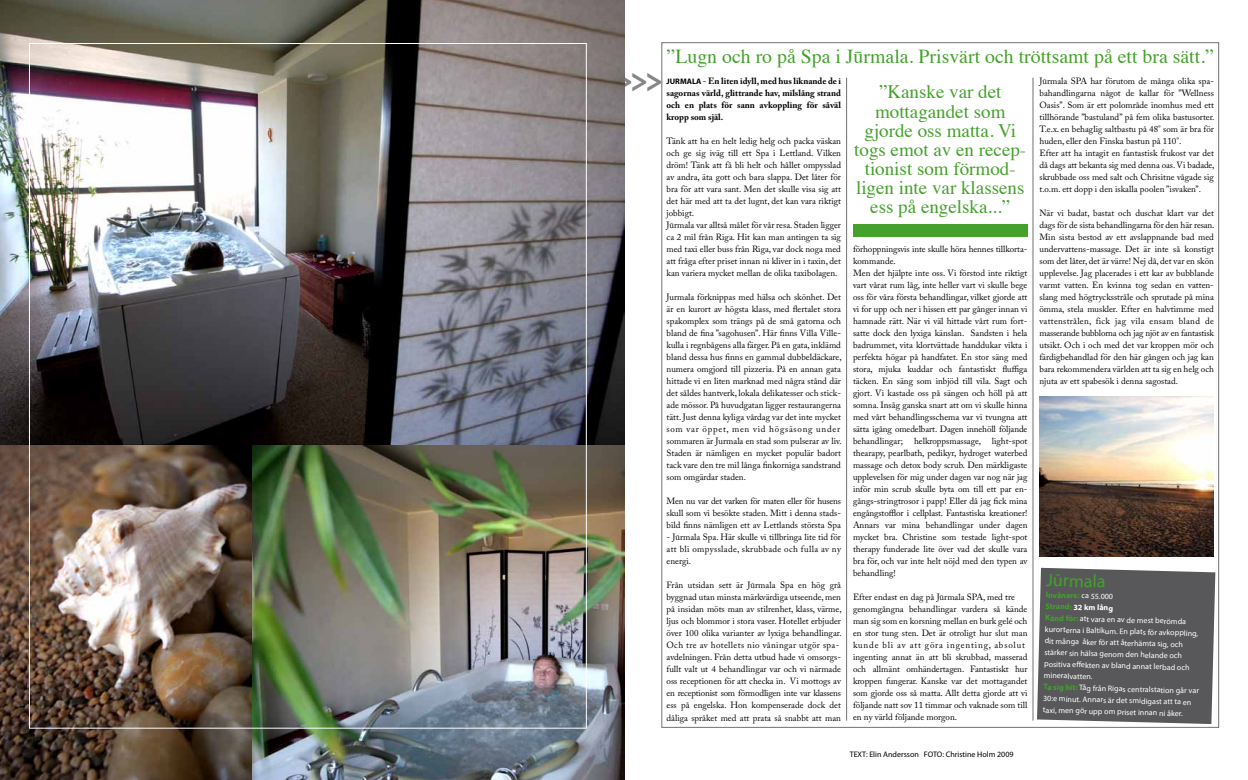
<style>
.page{position:relative;width:1248px;height:780px;background:#fff}
.page>*{position:absolute;margin:0;border:0;box-sizing:border-box;transform-origin:0 0}
.t1{font:700 45px "Adobe Caslon Pro";color:#878787}
.t2{font:19.8px "Times";color:#44a12b}
.t3{font:19px/19px "Times";color:#44a12b;text-align:center}
.t4{font:18px "Myriad Pro";color:#44a12b}
.t5{font:9px/12px "Adobe Caslon Pro";color:#000}
.t6{font:700 9px/12px "Adobe Caslon Pro";color:#000;text-align:justify}
.t7{font:8px/11.5px "Myriad Pro";color:#fff}
.t8{font:8px "Myriad Pro";color:#000}
.s1{font-family:"Myriad Pro";font-size:8px}
.s2{font-weight:400}
.s3{font-weight:700;color:#44a12b}
.s4{font-weight:700}
</style>
<div class="page">
<img style="left:0;top:0;width:624px;height:780px">
<div style="left:1037px;top:567px;width:178px;height:157px;background:#58585a"></div>
<hr style="left:846px;top:78px;width:1px;height:642px;background:#707172">
<hr style="left:1032px;top:78px;width:1px;height:642px;background:#707172">
<div style="left:853px;top:225px;width:174px;height:12px;background:#44a12b"></div>
<img style="left:1039px;top:396px;width:174px;height:160px">
<h2 class="t2" style="left:666px;top:38px;width:549px">”Lugn och ro på Spa i Jūrmala. Prisvärt och tröttsamt på ett bra sätt.”</h2>
<h1 class="t1" style="left:612px;top:51px;width:54px">&gt;&gt;&gt;</h1>
<p class="t6" style="left:666px;top:75px;width:176px"><span class="s1">JURMALA</span> <span class="s2">-</span> En liten idyll, med hus liknande de i sagornas värld, glittrande hav, milslång strand och en plats för sann avkoppling för såväl kropp som själ.</p>
<p class="t5" style="left:666px;top:135px;width:176px">Tänk att ha en helt ledig helg och packa väskan och ge sig iväg till ett Spa i Lettland. Vilken dröm! Tänk att få bli helt och hållet ompysslad av andra, äta gott och bara slappa. Det låter för bra för att vara sant. Men det skulle visa sig att det här med att ta det lugnt, det kan vara riktigt jobbigt.<br>Jūrmala var alltså målet för vår resa. Staden ligger ca 2 mil från Riga. Hit kan man antingen ta sig med taxi eller buss från Riga, var dock noga med att fråga efter priset innan ni kliver in i taxin, det kan variera mycket mellan de olika taxibolagen.</p>
<p class="t5" style="left:666px;top:291px;width:176px">Jurmala förknippas med hälsa och skönhet. Det är en kurort av högsta klass, med flertalet stora spakomplex som trängs på de små gatorna och bland de fina ”sagohusen”. Här finns Villa Ville&shy;kulla i regnbågens alla färger. På en gata, inklämd bland dessa hus finns en gammal dubbeldäckare, numera omgjord till pizzeria. På en annan gata hittade vi en liten marknad med några stånd där det såldes hantverk, lokala delikatesser och stick&shy;ade mössor. På huvudgatan ligger restaurangerna tätt. Just denna kyliga vårdag var det inte mycket som var öppet, men vid högsäsong under sommaren är Jurmala en stad som pulserar av liv.<br>Staden är nämligen en mycket populär badort tack vare den tre mil långa finkorniga sandstrand som omgärdar staden.</p>
<p class="t5" style="left:666px;top:495px;width:176px;text-align:justify">Men nu var det varken för maten eller för husens skull som vi besökte staden. Mitt i denna stads&shy;bild finns nämligen ett av Lettlands största Spa</p>
<p class="t5" style="left:666px;top:531px;width:176px;text-align:justify">- Jūrmala Spa. Här skulle vi tillbringa lite tid för att bli ompysslade, skrubbade och fulla av ny energi.</p>
<p class="t5" style="left:666px;top:579px;width:177px">Från utsidan sett är Jūrmala Spa en hög grå byggnad utan minsta märkvärdiga utseende, men på insidan möts man av stilrenhet, klass, värme, ljus och blommor i stora vaser. Hotellet erbjuder över 100 olika varianter av lyxiga behandlingar.<br>Och tre av hotellets nio våningar utgör spa&shy;avdelningen. Från detta utbud hade vi omsorgs&shy;fullt valt ut 4 behandlingar var och vi närmade oss receptionen för att checka in. Vi mottogs av en receptionist som förmodligen inte var klassens ess på engelska. Hon kompenserade dock det dåliga språket med att prata så snabbt att man</p>
<h3 class="t3" style="left:854px;top:81px;width:173px">”Kanske var det mottagandet som gjorde oss matta. Vi togs emot av en recep&shy;tionist som förmod&shy;ligen inte var klassens ess på engelska...”</h3>
<p class="t5" style="left:853px;top:243px;width:176px">förhoppningsvis inte skulle höra hennes tillkorta&shy;kommande.<br>Men det hjälpte inte oss. Vi förstod inte riktigt vart vårat rum låg, inte heller vart vi skulle bege oss för våra första behandlingar, vilket gjorde att vi for upp och ner i hissen ett par gånger innan vi hamnade rätt. När vi väl hittade vårt rum fort&shy;satte dock den lyxiga känslan. Sandsten i hela badrummet, vita klortvättade handdukar vikta i perfekta högar på handfatet. En stor säng med stora, mjuka kuddar och fantastiskt fluffiga täcken. En säng som inbjöd till vila. Sagt och gjort. Vi kastade oss på sängen och höll på att somna. Insåg ganska snart att om vi skulle hinna med vårt behandlingsschema var vi tvungna att sätta igång omedelbart. Dagen innehöll följande behandlingar; helkroppsmassage, light-spot thearapy, pearlbath, pedikyr, hydroget waterbed massage och detox body scrub. Den märkligaste upplevelsen för mig under dagen var nog när jag inför min scrub skulle byta om till ett par en&shy;gångs-stringtrosor i papp! Eller då jag fick mina engångstofflor i cellplast. Fantastiska kreationer!<br>Annars var mina behandlingar under dagen mycket bra. Christine som testade light-spot therapy funderade lite över vad det skulle vara bra för, och var inte helt nöjd med den typen av behandling!</p>
<p class="t5" style="left:853px;top:591px;width:176px">Efter endast en dag på Jūrmala SPA, med tre genomgångna behandlingar vardera så kände man sig som en korsning mellan en burk gelé och en stor tung sten. Det är otroligt hur slut man kunde bli av att göra ingenting, absolut ingenting annat än att bli skrubbad, masserad och allmänt omhändertagen. Fantastiskt hur kroppen fungerar. Kanske var det mottagandet som gjorde oss så matta. Allt detta gjorde att vi följande natt sov 11 timmar och vaknade som till en ny värld följande morgon.</p>
<p class="t5" style="left:1039px;top:75px;width:177px">Jūrmala SPA har förutom de många olika spa&shy;bahandlingarna något de kallar för ”Wellness Oasis”. Som är ett polområde inomhus med ett tillhörande ”bastuland” på fem olika bastusorter.<br>T.e.x. en behaglig saltbastu på 48° som är bra för huden, eller den Finska bastun på 110°.<br>Efter att ha intagit en fantastisk frukost var det då dags att bekanta sig med denna oas. Vi badade, skrubbade oss med salt och Chrisitne vågade sig t.o.m. ett dopp i den iskalla poolen ”isvaken”.</p>
<p class="t5" style="left:1039px;top:207px;width:177px;text-align:justify">När vi badat, bastat och duschat klart var det dags för de sista behandlingarna för den här resan.<br>Min sista bestod av ett avslappnande bad med undervattens-massage. Det är inte så konstigt som det låter, det är värre! Nej då, det var en skön upplevelse. Jag placerades i ett kar av bubblande varmt vatten. En kvinna tog sedan en vatten&shy;slang med högtrycksstråle och sprutade på mina ömma, stela muskler. Efter en halvtimme med vattenstrålen, fick jag vila ensam bland de masserande bubblorna och jag njöt av en fantastisk utsikt. Och i och med det var kroppen mör och färdigbehandlad för den här gången och jag kan bara rekommendera världen att ta sig en helg och njuta av ett spabesök i denna sagostad.</p>
<h3 class="t4" style="left:1046px;top:568px;width:61px;rotate:2deg">Jūrmala</h3>
<p class="t7" style="left:1045px;top:589px;width:155px;rotate:1deg"><span class="s3">Invånare:</span> ca 55.000<br><span class="s3">Strand:</span> <span class="s4">32 km lång<br></span><span class="s3">Känd för:</span> att vara en av de mest berömda kurorterna i Baltikum. En plats för avkoppling, dit många åker för att återhämta sig, och stärker sin hälsa genom den helande och positiva eff ekten av bland annat lerbad och mineralvatten.</p>
<p class="t7" style="left:1043px;top:681px;width:157px;rotate:1deg"><span class="s3">Ta sig hit:</span> Tåg från Rigas centralstation går var<br>30:e minut. Annars är det smidigast att ta en taxi, men gör upp om priset innan ni åker.</p>
<p class="t8" style="left:849px;top:749px;width:165px">TEXT: Elin Andersson FOTO: Christine Holm 2009</p>
</div>
